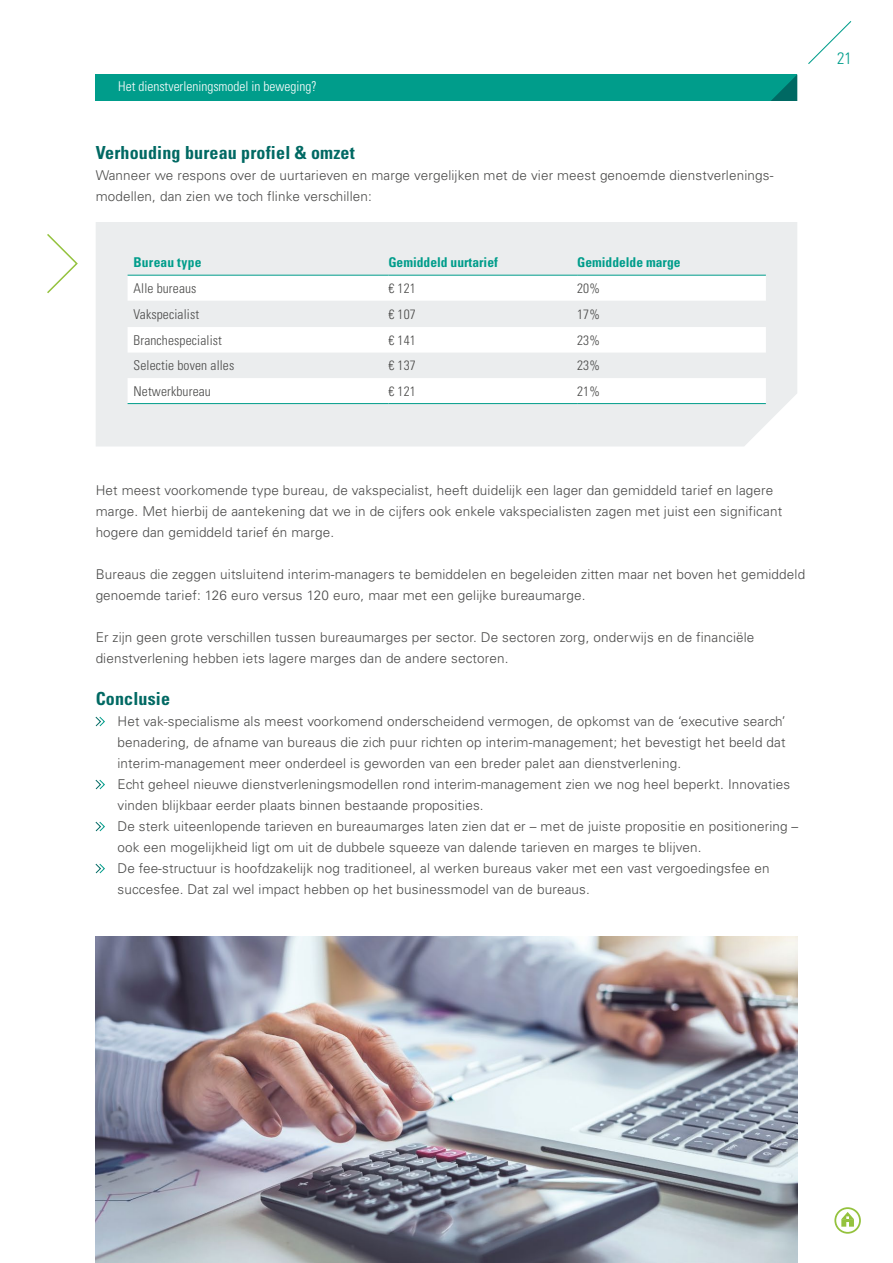
<style>
.page{position:relative;width:893px;height:1263px;background:#fff}
.page>*{position:absolute;margin:0;border:0;box-sizing:border-box;transform-origin:0 0}
.t1{font:700 condensed 18px "Univers LT Std";letter-spacing:.01em;color:#006963}
.t2{font:300 condensed 16.5px "Univers LT Std";color:#009d8b}
.t3{font:300 13.5px/21px "Univers LT Std";letter-spacing:.01em;color:#4a4a49}
.t4{font:300 condensed 13.5px "Univers LT Std";letter-spacing:.01em;color:#4a4a49}
.t5{font:700 condensed 13.5px "Univers LT Std";color:#009d8b}
.t6{font:300 condensed 13.5px "Univers LT Std";color:#fff}
</style>
<div class="page">
<div style="left:96px;top:74px;width:701px;height:27px;background:#009d8b"></div>
<svg style="left:771px;top:75px;width:26px;height:26px"></svg>
<svg style="left:808px;top:21px;width:44px;height:43px"></svg>
<svg style="left:95px;top:716px;width:10px;height:10px"></svg>
<svg style="left:95px;top:779px;width:10px;height:10px"></svg>
<svg style="left:95px;top:821px;width:10px;height:10px"></svg>
<svg style="left:95px;top:863px;width:10px;height:10px"></svg>
<div style="left:96px;top:222px;width:701px;height:224px;background:#ebedee"></div>
<svg style="left:128px;top:276px;width:638px;height:127px"></svg>
<hr style="left:128px;top:275px;width:260px;height:1px;background:#009d8b">
<hr style="left:388px;top:275px;width:189px;height:1px;background:#009d8b">
<hr style="left:577px;top:275px;width:189px;height:1px;background:#009d8b">
<hr style="left:128px;top:403px;width:260px;height:1px;background:#009d8b">
<hr style="left:388px;top:403px;width:189px;height:1px;background:#009d8b">
<hr style="left:577px;top:403px;width:189px;height:1px;background:#009d8b">
<svg style="left:47px;top:234px;width:31px;height:60px"></svg>
<img style="left:96px;top:936px;width:701px;height:327px">
<svg style="left:841px;top:1212px;width:13px;height:15px"></svg>
<div style="left:834px;top:1207px;width:27px;height:27px;border:2px solid #94c23d;border-radius:50%"></div>
<p class="t6" style="left:118px;top:78px;width:200px">Het dienstverleningsmodel in beweging?</p>
<h1 class="t1" style="left:96px;top:142px;width:261px">Verhouding bureau profiel &amp; omzet</h1>
<p class="t3" style="left:96px;top:165px;width:679px">Wanneer we respons over de uurtarieven en marge vergelijken met de vier meest genoemde dienstverlenings&shy;modellen, dan zien we toch flinke verschillen:</p>
<p class="t5" style="left:134px;top:254px;width:70px">Bureau type</p>
<p class="t5" style="left:388px;top:254px;width:111px">Gemiddeld uurtarief</p>
<p class="t5" style="left:577px;top:254px;width:105px">Gemiddelde marge</p>
<p class="t4" style="left:134px;top:280px;width:64px">Alle bureaus</p>
<p class="t4" style="left:388px;top:280px;width:29px">€ 121</p>
<p class="t4" style="left:577px;top:280px;width:24px">20%</p>
<p class="t4" style="left:134px;top:306px;width:67px">Vakspecialist</p>
<p class="t4" style="left:388px;top:306px;width:29px">€ 107</p>
<p class="t4" style="left:577px;top:306px;width:24px">17%</p>
<p class="t4" style="left:134px;top:332px;width:90px">Branchespecialist</p>
<p class="t4" style="left:388px;top:332px;width:29px">€ 141</p>
<p class="t4" style="left:577px;top:332px;width:24px">23%</p>
<p class="t4" style="left:134px;top:357px;width:102px">Selectie boven alles</p>
<p class="t4" style="left:388px;top:357px;width:29px">€ 137</p>
<p class="t4" style="left:577px;top:357px;width:24px">23%</p>
<p class="t4" style="left:134px;top:383px;width:79px">Netwerkbureau</p>
<p class="t4" style="left:388px;top:383px;width:29px">€ 121</p>
<p class="t4" style="left:577px;top:383px;width:24px">21%</p>
<p class="t2" style="left:837px;top:48px;width:16px">21</p>
<p class="t3" style="left:96px;top:480px;width:688px">Het meest voorkomende type bureau, de vakspecialist, heeft duidelijk een lager dan gemiddeld tarief en lagere marge. Met hierbij de aantekening dat we in de cijfers ook enkele vakspecialisten zagen met juist een significant hogere dan gemiddeld tarief én marge.</p>
<p class="t3" style="left:96px;top:564px;width:711px">Bureaus die zeggen uitsluitend interim-managers te bemiddelen en begeleiden zitten maar net boven het gemiddeld genoemde tarief: 126 euro versus 120 euro, maar met een gelijke bureaumarge.</p>
<p class="t3" style="left:96px;top:627px;width:660px">Er zijn geen grote verschillen tussen bureaumarges per sector. De sectoren zorg, onderwijs en de financiële dienstverlening hebben iets lagere marges dan de andere sectoren.</p>
<h1 class="t1" style="left:96px;top:688px;width:76px">Conclusie</h1>
<p class="t3" style="left:118px;top:711px;width:682px">Het vak-specialisme als meest voorkomend onderscheidend vermogen, de opkomst van de ‘executive search’ benadering, de afname van bureaus die zich puur richten op interim-management; het bevestigt het beeld dat interim-management meer onderdeel is geworden van een breder palet aan dienstverlening.<br>Echt geheel nieuwe dienstverleningsmodellen rond interim-management zien we nog heel beperkt. Innovaties vinden blijkbaar eerder plaats binnen bestaande proposities.<br>De sterk uiteenlopende tarieven en bureaumarges laten zien dat er – met de juiste propositie en positionering – ook een mogelijkheid ligt om uit de dubbele squeeze van dalende tarieven en marges te blijven.<br>De fee-structuur is hoofdzakelijk nog traditioneel, al werken bureaus vaker met een vast vergoedingsfee en succesfee. Dat zal wel impact hebben op het businessmodel van de bureaus.</p>
</div>
